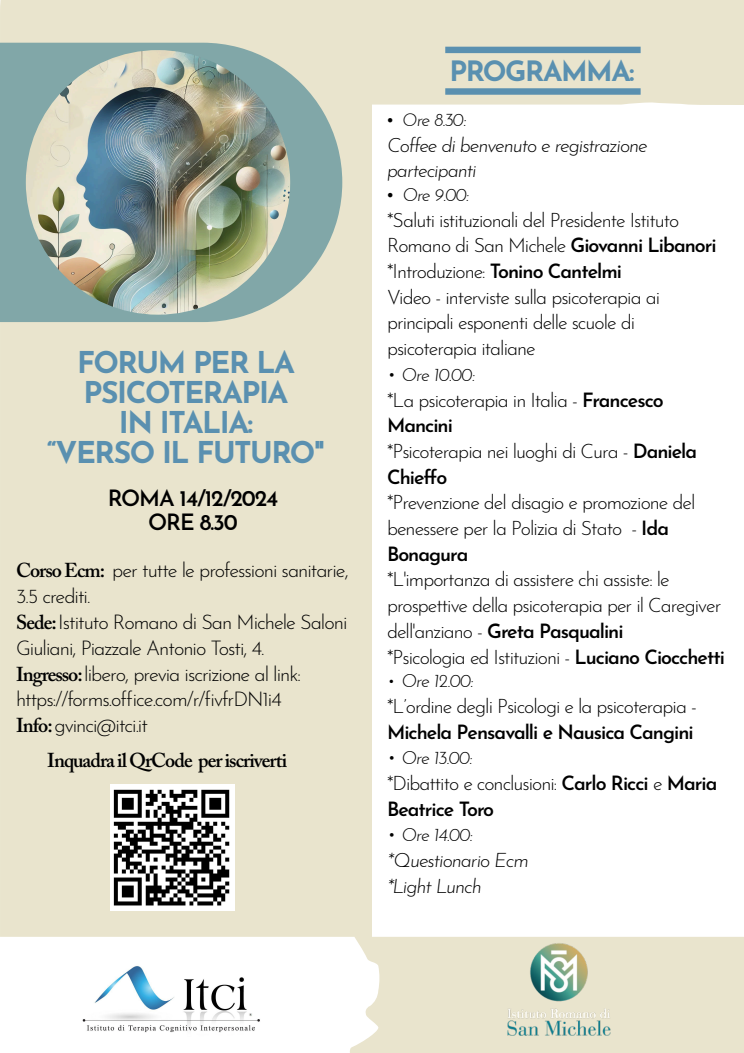
<style>
.page{position:relative;width:744px;height:1053px;background:#fff}
.page>*{position:absolute;margin:0;border:0;box-sizing:border-box;transform-origin:0 0}
.t1{font:700 30px/30px "Josefin Sans";letter-spacing:-.05em;color:#5a90b0;text-align:center}
.t2{font:700 28px "Josefin Sans";letter-spacing:-.05em;color:#5a90b0}
.t3{font:600 22.4px/24px "Josefin Sans";letter-spacing:-.05em;color:#000;text-align:center}
.t4{font:300 20px/25.8px "Josefin Sans";letter-spacing:-.05em;color:#000}
.t5{font:600 20px "Adobe Caslon Pro";letter-spacing:-.05em;color:#000}
.t6{font:300 19.6px/25.7px "Josefin Sans";letter-spacing:-.05em;color:#000}
.t7{font:600 19.6px/25.7px "Josefin Sans";letter-spacing:-.05em;color:#000}
.t8{font:italic 300 19.6px/25.7px "Josefin Sans";letter-spacing:-.05em;color:#000}
.t9{font:italic 300 18px "Josefin Sans";letter-spacing:-.05em;color:#000}
.s1{font-family:"Adobe Caslon Pro";font-weight:600}
.s2{font-family:"Times New Roman";font-weight:400;font-style:normal;font-size:17.6px}
.s3{font-size:17.6px}
.s4{font-family:"Times New Roman";font-weight:400;font-style:normal}
.s5{font-weight:600}
.s6{font-style:normal;font-size:19.6px}
.s7{font-size:19.2px}
.s8{font-style:normal}
.s9{font-weight:300}
</style>
<div class="page">
<div style="left:372px;top:0;width:372px;height:105px;background:#e9e4cd"></div>
<div style="left:380px;top:937px;width:364px;height:115px;background:#e9e4cd"></div>
<div style="left:0;top:0;width:372px;height:936px;background:#e9e4cd"></div>
<svg style="left:0;top:936px;width:380px;height:116px"></svg>
<svg style="left:445px;top:47px;width:196px;height:48px;background:#c3cdc5"></svg>
<svg style="left:0;top:43px;width:342px;height:279px;background:#96b3af"></svg>
<img style="left:26px;top:50px;width:264px;height:264px;border-radius:132px">
<img style="left:498px;top:937px;width:122px;height:115px">
<img style="left:70px;top:960px;width:204px;height:75px">
<img style="left:110px;top:784px;width:124px;height:125px">
<h1 class="t1" style="left:47px;top:342px;width:279px">FORUM PER LA<br>PSICOTERAPIA<br>IN ITALIA:<br>“VERSO IL FUTURO"</h1>
<p class="t3" style="left:108px;top:483px;width:172px">ROMA 14/12/2024<br>ORE 8.30</p>
<p class="t4" style="left:16px;top:555px;width:334px"><span class="s1">Corso Ecm:</span> per tutte le professioni sanitarie, 3.5 crediti.<br><span class="s1">Sede:</span> Istituto Romano di San Michele Saloni Giuliani, Piazzale Antonio Tosti, 4.<br><span class="s1">Ingresso:</span> libero, previa iscrizione al link: https://forms.office.com/r/fivfrDN1i4<br><span class="s1">Info:</span> gvinci@itci.it</p>
<p class="t5" style="left:47px;top:748px;width:241px">Inquadra il QrCode per iscriverti</p>
<h2 class="t2" style="left:449px;top:46px;width:187px">PROGRAMMA:</h2>
<p class="t9" style="left:387px;top:105px;width:81px"><span class="s2">•</span> <span class="s3">O</span>re 8.30:</p>
<p class="t8" style="left:387px;top:130px;width:262px">Coffee di benvenuto e registrazione partecipanti</p>
<p class="t9" style="left:387px;top:180px;width:84px"><span class="s4">•</span> Ore 9.00:</p>
<p class="t6" style="left:387px;top:205px;width:331px">*Saluti istituzionali del Presidente Istituto Romano di San Michele <span class="s5">Giovanni Libanori </span>*Introduzione: <span class="s5">Tonino Cantelmi<br></span>Video - interviste sulla psicoterapia ai principali esponenti delle scuole di psicoterapia italiane</p>
<p class="t9" style="left:387px;top:359px;width:89px"><span class="s6">•</span> Ore 10.00:</p>
<p class="t6" style="left:387px;top:385px;width:312px">*La psicoterapia in Italia - <span class="s5">Francesco<br>Mancini<br></span><span class="s7">*</span>Psicoterapia nei luoghi di Cura - <span class="s5">Daniela<br>Chieffo</span></p>
<p class="t6" style="left:387px;top:487px;width:310px">*Prevenzione del disagio e promozione del benessere per la Polizia di Stato - <span class="s5">Ida<br>Bonagura</span></p>
<p class="t6" style="left:387px;top:564px;width:339px">*L'importanza di assistere chi assiste: le prospettive della psicoterapia per il Caregiver dell'anziano - <span class="s5">Greta Pasqualini<br></span>*Psicologia ed Istituzioni - <span class="s5">Luciano Ciocchetti</span></p>
<p class="t9" style="left:387px;top:665px;width:88px"><span class="s8">•</span> Ore 12.00:</p>
<p class="t6" style="left:387px;top:691px;width:311px">*L’ordine degli Psicologi e la psicoterapia -</p>
<p class="t7" style="left:387px;top:716px;width:308px">Michela Pensavalli e Nausica Cangini</p>
<p class="t9" style="left:387px;top:743px;width:87px"><span class="s6">•</span> Ore 13.00:</p>
<p class="t7" style="left:387px;top:767px;width:332px"><span class="s9">*Dibattito e conclusioni:</span> Carlo Ricci <span class="s9">e</span> Maria<br>Beatrice Toro</p>
<p class="t9" style="left:387px;top:820px;width:87px"><span class="s6">•</span> Ore 14.00:</p>
<p class="t8" style="left:387px;top:845px;width:143px">*Questionario Ecm *Light Lunch</p>
</div>
